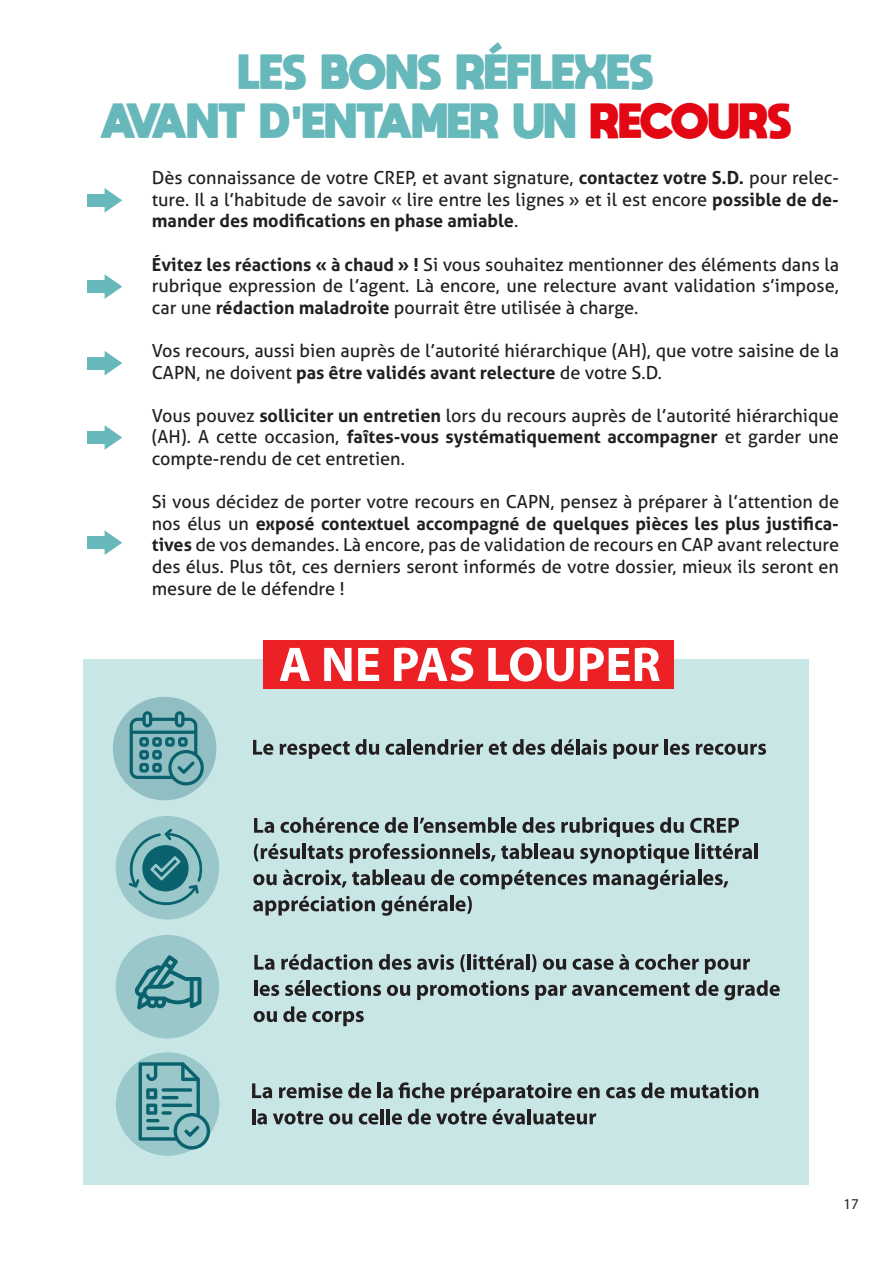
<style>
.page{position:relative;width:893px;height:1263px;background:#fff}
.page>*{position:absolute;margin:0;border:0;box-sizing:border-box;transform-origin:0 0}
.t1{font:800 34.5px/49.5px "moon get";color:#67b8bb;text-align:center}
.t2{font:18px/21.6px "Aller";color:#231f20;text-align:justify}
.t3{font:15px "Myriad Pro";color:#231f20}
.s1{color:#e30713}
.s2{font-weight:700}
</style>
<div class="page">
<div style="left:84px;top:659px;width:725px;height:525px;background:#c9e6e7"></div>
<div style="left:113px;top:697px;width:103px;height:103px;background:#90bec2;border-radius:50%"></div>
<svg style="left:139px;top:1062px;width:71px;height:87px"></svg>
<hr style="left:162px;top:1096px;width:17px;height:3px;background:#0a626e;border-radius:2px">
<svg style="left:162px;top:1103px;width:30px;height:4px"></svg>
<svg style="left:162px;top:1111px;width:10px;height:4px"></svg>
<svg style="left:135px;top:955px;width:66px;height:54px"></svg>
<svg style="left:125px;top:829px;width:82px;height:78px"></svg>
<svg style="left:253px;top:740px;width:20px;height:15px"></svg>
<svg style="left:280px;top:739px;width:99px;height:20px"></svg>
<svg style="left:386px;top:744px;width:19px;height:11px"></svg>
<hr style="left:408px;top:739px;width:3px;height:15px;background:#231f20">
<svg style="left:413px;top:739px;width:70px;height:16px"></svg>
<svg style="left:489px;top:741px;width:18px;height:14px"></svg>
<svg style="left:513px;top:739px;width:32px;height:16px"></svg>
<svg style="left:551px;top:739px;width:23px;height:16px"></svg>
<hr style="left:576px;top:739px;width:3px;height:15px;background:#231f20">
<svg style="left:581px;top:739px;width:26px;height:16px"></svg>
<svg style="left:613px;top:744px;width:45px;height:15px"></svg>
<hr style="left:664px;top:739px;width:4px;height:15px;background:#231f20">
<svg style="left:670px;top:744px;width:19px;height:11px"></svg>
<svg style="left:696px;top:744px;width:70px;height:11px"></svg>
<svg style="left:254px;top:818px;width:20px;height:15px"></svg>
<svg style="left:280px;top:817px;width:99px;height:16px"></svg>
<svg style="left:385px;top:817px;width:23px;height:16px"></svg>
<hr style="left:414px;top:817px;width:4px;height:16px;background:#231f20">
<svg style="left:420px;top:817px;width:79px;height:16px"></svg>
<hr style="left:501px;top:817px;width:3px;height:16px;background:#231f20">
<svg style="left:506px;top:817px;width:49px;height:16px"></svg>
<svg style="left:561px;top:817px;width:93px;height:20px"></svg>
<svg style="left:660px;top:817px;width:24px;height:16px"></svg>
<svg style="left:690px;top:818px;width:49px;height:15px"></svg>
<svg style="left:254px;top:843px;width:46px;height:18px"></svg>
<hr style="left:303px;top:843px;width:3px;height:16px;background:#231f20">
<svg style="left:308px;top:845px;width:35px;height:14px"></svg>
<svg style="left:350px;top:843px;width:125px;height:20px"></svg>
<hr style="left:477px;top:843px;width:3px;height:16px;background:#231f20">
<svg style="left:482px;top:843px;width:51px;height:18px"></svg>
<hr style="left:535px;top:843px;width:3px;height:16px;background:#231f20">
<svg style="left:540px;top:848px;width:34px;height:11px"></svg>
<svg style="left:580px;top:843px;width:109px;height:21px"></svg>
<hr style="left:696px;top:843px;width:3px;height:16px;background:#231f20">
<svg style="left:701px;top:843px;width:51px;height:16px"></svg>
<hr style="left:754px;top:843px;width:4px;height:16px;background:#231f20">
<svg style="left:253px;top:874px;width:24px;height:11px"></svg>
<svg style="left:283px;top:869px;width:100px;height:19px"></svg>
<hr style="left:386px;top:869px;width:3px;height:16px;background:#231f20">
<svg style="left:391px;top:874px;width:34px;height:11px"></svg>
<svg style="left:431px;top:869px;width:23px;height:16px"></svg>
<svg style="left:460px;top:870px;width:127px;height:19px"></svg>
<svg style="left:593px;top:870px;width:102px;height:19px"></svg>
<hr style="left:698px;top:869px;width:3px;height:16px;background:#231f20">
<svg style="left:703px;top:874px;width:25px;height:14px"></svg>
<svg style="left:253px;top:896px;width:122px;height:19px"></svg>
<svg style="left:381px;top:896px;width:67px;height:20px"></svg>
<hr style="left:450px;top:896px;width:3px;height:15px;background:#231f20">
<svg style="left:455px;top:896px;width:17px;height:18px"></svg>
<svg style="left:254px;top:955px;width:21px;height:15px"></svg>
<svg style="left:281px;top:954px;width:91px;height:16px"></svg>
<svg style="left:379px;top:954px;width:32px;height:16px"></svg>
<svg style="left:417px;top:954px;width:37px;height:16px"></svg>
<svg style="left:460px;top:954px;width:5px;height:18px"></svg>
<hr style="left:467px;top:954px;width:4px;height:15px;background:#231f20">
<svg style="left:473px;top:954px;width:51px;height:16px"></svg>
<hr style="left:526px;top:954px;width:4px;height:15px;background:#231f20">
<svg style="left:532px;top:954px;width:4px;height:18px"></svg>
<svg style="left:543px;top:959px;width:23px;height:11px"></svg>
<svg style="left:573px;top:954px;width:56px;height:16px"></svg>
<svg style="left:635px;top:954px;width:64px;height:16px"></svg>
<svg style="left:705px;top:959px;width:45px;height:15px"></svg>
<hr style="left:254px;top:980px;width:4px;height:16px;background:#231f20">
<svg style="left:260px;top:985px;width:19px;height:11px"></svg>
<svg style="left:285px;top:980px;width:20px;height:16px"></svg>
<hr style="left:307px;top:980px;width:3px;height:16px;background:#231f20">
<svg style="left:312px;top:980px;width:69px;height:16px"></svg>
<svg style="left:387px;top:985px;width:23px;height:11px"></svg>
<svg style="left:417px;top:980px;width:112px;height:20px"></svg>
<svg style="left:535px;top:985px;width:31px;height:15px"></svg>
<svg style="left:572px;top:980px;width:146px;height:16px"></svg>
<svg style="left:724px;top:980px;width:56px;height:20px"></svg>
<svg style="left:254px;top:1011px;width:23px;height:11px"></svg>
<svg style="left:283px;top:1006px;width:23px;height:16px"></svg>
<svg style="left:312px;top:1011px;width:52px;height:15px"></svg>
<svg style="left:252px;top:1083px;width:20px;height:15px"></svg>
<svg style="left:279px;top:1083px;width:63px;height:15px"></svg>
<svg style="left:348px;top:1082px;width:23px;height:16px"></svg>
<hr style="left:378px;top:1082px;width:3px;height:16px;background:#231f20">
<svg style="left:383px;top:1087px;width:10px;height:11px"></svg>
<svg style="left:399px;top:1082px;width:46px;height:16px"></svg>
<svg style="left:451px;top:1083px;width:149px;height:19px"></svg>
<svg style="left:606px;top:1082px;width:58px;height:16px"></svg>
<svg style="left:671px;top:1083px;width:87px;height:15px"></svg>
<hr style="left:252px;top:1109px;width:3px;height:15px;background:#231f20">
<svg style="left:257px;top:1113px;width:10px;height:11px"></svg>
<svg style="left:273px;top:1111px;width:50px;height:13px"></svg>
<svg style="left:329px;top:1113px;width:23px;height:11px"></svg>
<svg style="left:359px;top:1113px;width:19px;height:11px"></svg>
<hr style="left:380px;top:1109px;width:4px;height:15px;background:#231f20">
<hr style="left:386px;top:1109px;width:4px;height:15px;background:#231f20">
<svg style="left:392px;top:1113px;width:10px;height:11px"></svg>
<svg style="left:408px;top:1109px;width:117px;height:15px"></svg>
<hr style="left:527px;top:1109px;width:4px;height:15px;background:#231f20">
<svg style="left:533px;top:1111px;width:63px;height:13px"></svg>
<svg style="left:130px;top:711px;width:74px;height:74px"></svg>
<div style="left:263px;top:640px;width:411px;height:49px;background:#ec2125"></div>
<svg style="left:280px;top:648px;width:30px;height:33px"></svg>
<svg style="left:324px;top:648px;width:28px;height:33px"></svg>
<svg style="left:358px;top:648px;width:21px;height:33px"></svg>
<svg style="left:394px;top:647px;width:79px;height:34px"></svg>
<svg style="left:488px;top:647px;width:86px;height:34px"></svg>
<svg style="left:580px;top:648px;width:80px;height:33px"></svg>
<div style="left:87px;top:194px;width:25px;height:13px;background:#67b8bb"></div>
<svg style="left:105px;top:188px;width:17px;height:25px"></svg>
<div style="left:87px;top:280px;width:25px;height:13px;background:#67b8bb"></div>
<svg style="left:105px;top:274px;width:17px;height:25px"></svg>
<div style="left:87px;top:357px;width:25px;height:13px;background:#67b8bb"></div>
<svg style="left:105px;top:351px;width:17px;height:24px"></svg>
<div style="left:87px;top:431px;width:25px;height:13px;background:#67b8bb"></div>
<svg style="left:105px;top:425px;width:17px;height:25px"></svg>
<div style="left:87px;top:536px;width:25px;height:13px;background:#67b8bb"></div>
<svg style="left:105px;top:530px;width:17px;height:25px"></svg>
<h1 class="t1" style="left:101px;top:45px;width:693px">LES BONS RÉFLEXES<br>AVANT D'ENTAMER UN <span class="s1">RECOURS</span></h1>
<p class="t2" style="left:152px;top:167px;width:689px">Dès connaissance de votre CREP, et avant signature, <span class="s2">contactez votre S.D.</span> pour relec&shy;ture. Il a l’habitude de savoir « lire entre les lignes » et il est encore <span class="s2">possible de de&shy;mander des modifications en phase amiable</span>.</p>
<p class="t2" style="left:152px;top:253px;width:689px"><span class="s2">Évitez les réactions « à chaud » !</span> Si vous souhaitez mentionner des éléments dans la rubrique expression de l’agent. Là encore, une relecture avant validation s’impose, car une <span class="s2">rédaction maladroite</span> pourrait être utilisée à charge.</p>
<p class="t2" style="left:152px;top:340px;width:689px">Vos recours, aussi bien auprès de l’autorité hiérarchique (AH), que votre saisine de la<br>CAPN, ne doivent <span class="s2">pas être validés avant relecture</span> de votre S.D.</p>
<p class="t2" style="left:152px;top:404px;width:689px">Vous pouvez <span class="s2">solliciter un entretien</span> lors du recours auprès de l’autorité hiérarchique (AH). A cette occasion, <span class="s2">faîtes-vous systématiquement accompagner</span> et garder une compte-rendu de cet entretien.</p>
<p class="t2" style="left:152px;top:491px;width:689px">Si vous décidez de porter votre recours en CAPN, pensez à préparer à l’attention de nos élus un <span class="s2">exposé contextuel accompagné de quelques pièces les plus justifica&shy;tives</span> de vos demandes. Là encore, pas de validation de recours en CAP avant relecture des élus. Plus tôt, ces derniers seront informés de votre dossier, mieux ils seront en mesure de le défendre !</p>
<p class="t3" style="left:843px;top:1195px;width:17px">17</p>
</div>
